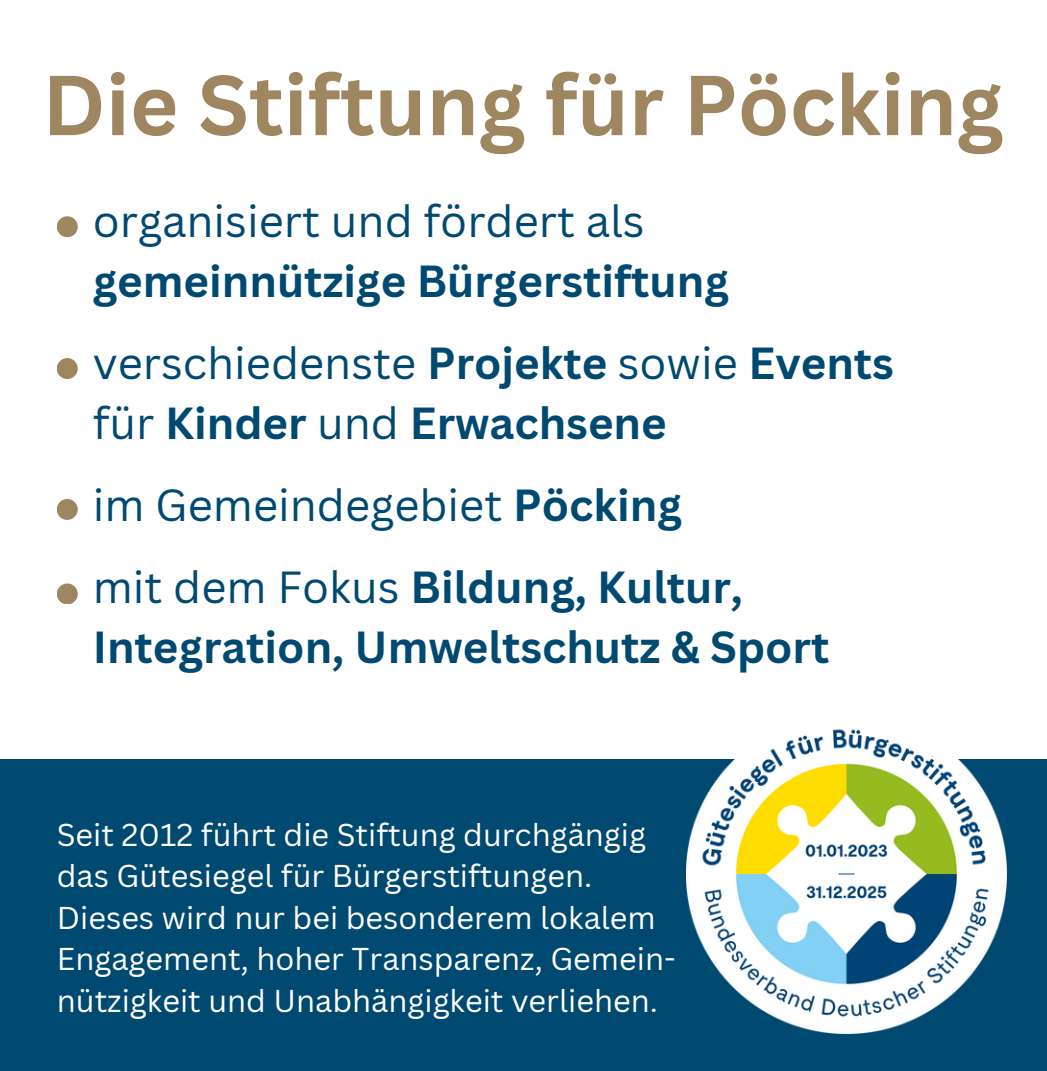
<style>
.page{position:relative;width:1047px;height:1071px;background:#fff}
.page>*{position:absolute;margin:0;border:0;box-sizing:border-box;transform-origin:0 0}
.t1{font:700 83.1px "Canva Sans";color:#9e8660}
.t2{font:700 43.8px/60px "Canva Sans";color:#004971}
.t3{font:43.8px "Canva Sans";color:#004971}
.t4{font:30.6px/41.4px "Canva Sans";color:#fff}
.s1{font-weight:400}
.s2{font-weight:700}
</style>
<div class="page">
<div style="left:0;top:759px;width:1046px;height:312px;background:#004971"></div>
<img style="left:686px;top:729px;width:320px;height:305px">
<div style="left:57px;top:216px;width:21px;height:21px;background:#9e8660;border-radius:50%"></div>
<div style="left:57px;top:358px;width:21px;height:21px;background:#9e8660;border-radius:50%"></div>
<div style="left:57px;top:499px;width:21px;height:21px;background:#9e8660;border-radius:50%"></div>
<div style="left:57px;top:583px;width:21px;height:21px;background:#9e8660;border-radius:50%"></div>
<p class="t1" style="left:42px;top:46px;width:962px">Die Stiftung für Pöcking</p>
<h2 class="t2" style="left:93px;top:190px;width:637px"><span class="s1">organisiert und fördert als </span>gemeinnützige Bürgerstiftung</h2>
<h2 class="t3" style="left:93px;top:332px;width:802px">verschiedenste <span class="s2">Projekte</span> sowie <span class="s2">Events</span></h2>
<p class="t2" style="left:93px;top:392px;width:575px"><span class="s1">für</span> Kinder <span class="s1">und</span> Erwachsene</p>
<p class="t3" style="left:93px;top:475px;width:590px">im Gemeindegebiet <span class="s2">Pöcking</span></p>
<p class="t2" style="left:93px;top:556px;width:738px"><span class="s1">mit dem Fokus</span> Bildung, Kultur,<br>Integration, Umweltschutz &amp; Sport</p>
<h1 class="t4" style="left:57px;top:813px;width:590px">Seit 2012 führt die Stiftung durchgängig das Gütesiegel für Bürgerstiftungen.</h1>
<h2 class="t4" style="left:57px;top:896px;width:620px">Dieses wird nur bei besonderem lokalem<br>Engagement, hoher Transparenz, Gemein&shy;nützigkeit und Unabhängigkeit verliehen.</h2>
</div>
